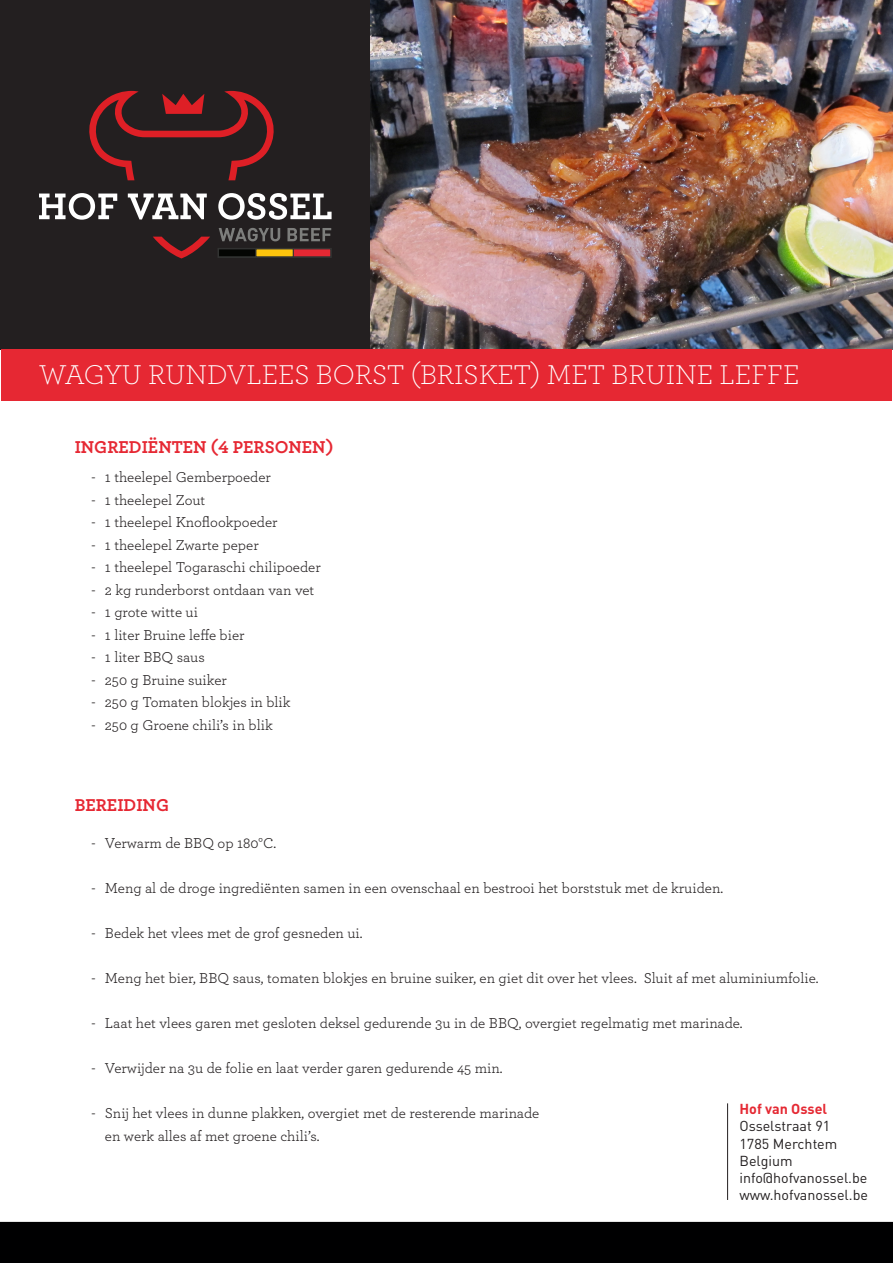
<style>
.page{position:relative;width:893px;height:1263px;background:#fff}
.page>*{position:absolute;margin:0;border:0;box-sizing:border-box;transform-origin:0 0}
.t1{font:300 28.5px "Archer";color:#fff}
.t2{font:700 18px "Archer";color:#e62833}
.t3{font:15px "Archer";color:#231f20}
.t4{font:14.25px "DINOT";color:#231f20}
.t5{font:700 14.25px "DINOT";color:#e52933}
</style>
<div class="page">
<img style="left:370px;top:0;width:523px;height:349px">
<div style="left:1px;top:0;width:369px;height:349px;background:#231f20"></div>
<svg style="left:153px;top:237px;width:57px;height:21px"></svg>
<svg style="left:89px;top:91px;width:185px;height:89px"></svg>
<svg style="left:39px;top:193px;width:78px;height:27px"></svg>
<svg style="left:128px;top:194px;width:79px;height:25px"></svg>
<svg style="left:218px;top:193px;width:114px;height:27px"></svg>
<svg style="left:219px;top:228px;width:61px;height:13px"></svg>
<svg style="left:287px;top:228px;width:44px;height:13px"></svg>
<div style="left:218px;top:248px;width:38px;height:9px;background:#040503;border:1px solid #323332"></div>
<div style="left:218px;top:248px;width:114px;height:10px;border:1px solid #323332"></div>
<div style="left:256px;top:248px;width:38px;height:9px;background:#fec50d;border:1px solid #323332"></div>
<div style="left:293px;top:248px;width:38px;height:9px;background:#e62833;border:1px solid #323332"></div>
<div style="left:1px;top:1222px;width:891px;height:40px;background:#000001"></div>
<div style="left:0;top:1222px;width:893px;height:41px;border:2px solid #000001"></div>
<hr style="left:727px;top:1103px;width:1px;height:97px;background:#231f20">
<div style="left:2px;top:349px;width:890px;height:52px;background:#e62833"></div>
<p class="t1" style="left:39px;top:356px;width:762px">WAGYU RUNDVLEES BORST (BRISKET) MET BRUINE LEFFE</p>
<p class="t2" style="left:75px;top:433px;width:260px">INGREDIËNTEN (4 PERSONEN)</p>
<p class="t3" style="left:91px;top:467px;width:181px">- 1 theelepel Gemberpoeder</p>
<p class="t3" style="left:91px;top:489px;width:115px">- 1 theelepel Zout</p>
<p class="t3" style="left:91px;top:512px;width:188px">- 1 theelepel Knoflookpoeder</p>
<p class="t3" style="left:91px;top:534px;width:169px">- 1 theelepel Zwarte peper</p>
<p class="t3" style="left:91px;top:557px;width:231px">- 1 theelepel Togaraschi chilipoeder</p>
<p class="t3" style="left:91px;top:579px;width:224px">- 2 kg runderborst ontdaan van vet</p>
<p class="t3" style="left:91px;top:602px;width:108px">- 1 grote witte ui</p>
<p class="t3" style="left:91px;top:624px;width:155px">- 1 liter Bruine leffe bier</p>
<p class="t3" style="left:91px;top:647px;width:115px">- 1 liter BBQ saus</p>
<p class="t3" style="left:91px;top:669px;width:137px">- 250 g Bruine suiker</p>
<p class="t3" style="left:91px;top:692px;width:201px">- 250 g Tomaten blokjes in blik</p>
<p class="t3" style="left:91px;top:714px;width:183px">- 250 g Groene chili’s in blik</p>
<p class="t2" style="left:75px;top:791px;width:96px">BEREIDING</p>
<p class="t3" style="left:91px;top:833px;width:186px">- Verwarm de BBQ op 180°C.</p>
<p class="t3" style="left:91px;top:878px;width:633px">- Meng al de droge ingrediënten samen in een ovenschaal en bestrooi het borststuk met de kruiden.</p>
<p class="t3" style="left:91px;top:923px;width:273px">- Bedek het vlees met de grof gesneden ui.</p>
<p class="t3" style="left:91px;top:968px;width:728px">- Meng het bier, BBQ saus, tomaten blokjes en bruine suiker, en giet dit over het vlees. Sluit af met aluminiumfolie.</p>
<p class="t3" style="left:91px;top:1013px;width:653px">- Laat het vlees garen met gesloten deksel gedurende 3u in de BBQ, overgiet regelmatig met marinade.</p>
<p class="t3" style="left:91px;top:1058px;width:413px">- Verwijder na 3u de folie en laat verder garen gedurende 45 min.</p>
<p class="t3" style="left:91px;top:1103px;width:449px">- Snij het vlees in dunne plakken, overgiet met de resterende marinade</p>
<p class="t3" style="left:105px;top:1125px;width:216px">en werk alles af met groene chili’s.</p>
<p class="t5" style="left:739px;top:1099px;width:89px">Hof van Ossel</p>
<p class="t4" style="left:739px;top:1116px;width:92px">Osselstraat 91</p>
<p class="t4" style="left:739px;top:1134px;width:99px">1785 Merchtem</p>
<p class="t4" style="left:739px;top:1151px;width:55px">Belgium</p>
<p class="t4" style="left:739px;top:1168px;width:129px">info@hofvanossel.be</p>
<p class="t4" style="left:739px;top:1185px;width:130px">www.hofvanossel.be</p>
</div>
